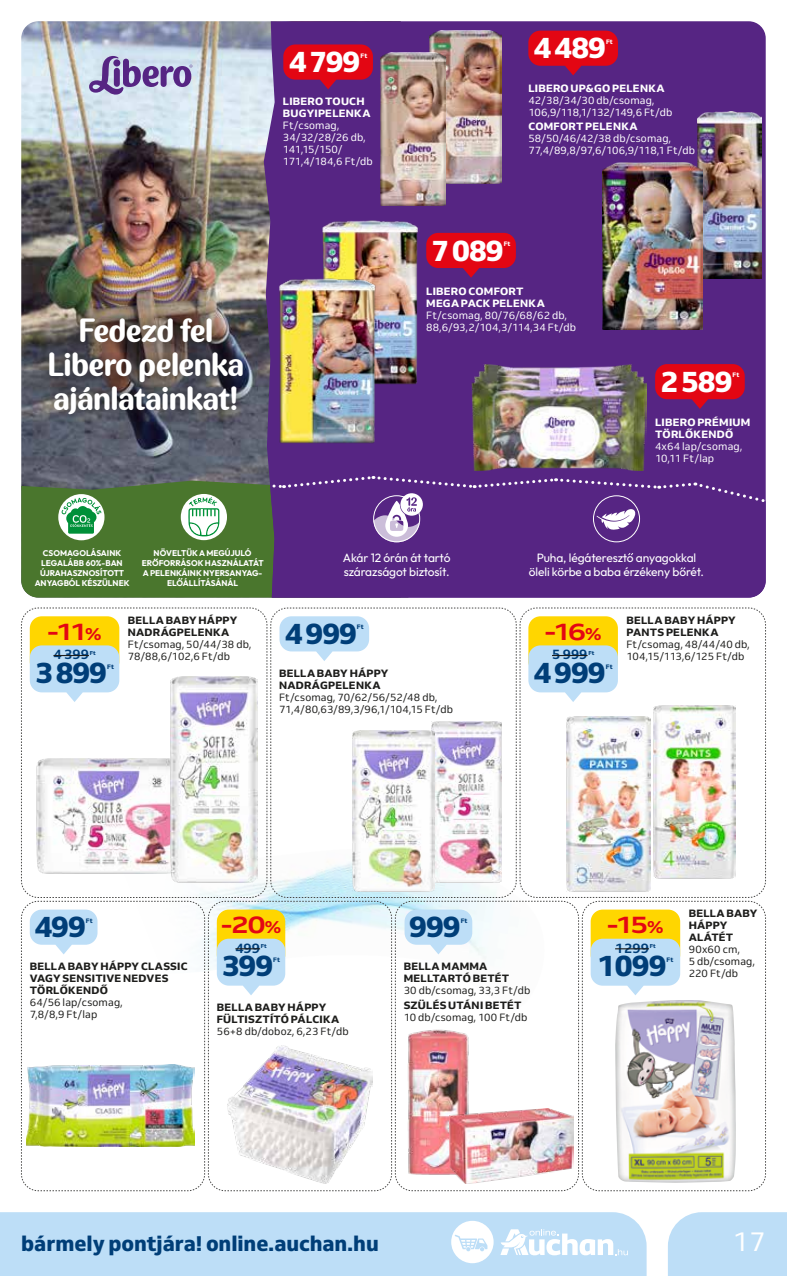
<style>
.page{position:relative;width:787px;height:1276px;background:#fff}
.page>*{position:absolute;margin:0;border:0;box-sizing:border-box;transform-origin:0 0}
.t1{font:34.05px/34px "Baby Planet";color:#fff;text-align:center}
.t2{font:800 29.25px "Venn";letter-spacing:-.04em;color:#003e78}
.t3{font:800 29.25px "Venn";letter-spacing:-.04em;color:#fff}
.t4{font:27px "Venn";color:#fff}
.t5{font:700 23.7px "Venn Semi Ex";letter-spacing:-.115em;color:#e30613}
.t6{font:800 21px "Venn";color:#003e78}
.t7{font:700 13.5px "Venn";color:#003e78}
.t8{font:12px/14.4px "Outfit";letter-spacing:-.01em;color:#fff;text-align:center}
.t9{font:10.5px/12px "Venn";letter-spacing:.01em;color:#1d1d1b}
.t10{font:10.5px/12px "Venn";letter-spacing:.01em;color:#fff}
.t11{font:800 10.5px/12px "Venn";letter-spacing:.025em;color:#1d1d1b}
.t12{font:800 10.5px/12px "Venn";letter-spacing:.025em;color:#fff}
.t13{font:700 8.25px/9.9px "Outfit";color:#fff;text-align:center}
.t14{font:800 6.3px "Venn";letter-spacing:.015em;color:#003e78}
.t15{font:800 6.3px "Venn";letter-spacing:.015em;color:#fff}
.t16{font:800 5.7px "Venn";letter-spacing:-.005em;color:#003e78}
.s1{font-size:17.4px}
</style>
<div class="page">
<div style="left:0;top:1212px;width:646px;height:64px;background:#bddef7"></div>
<svg style="left:500px;top:1229px;width:128px;height:26px"></svg>
<svg style="left:451px;top:1220px;width:42px;height:43px"></svg>
<img style="left:21px;top:21px;width:243px;height:457px">
<svg style="left:21px;top:478px;width:243px;height:119px;background:#4c7532"></svg>
<div style="left:264px;top:21px;width:501px;height:453px;background:#562583"></div>
<div style="left:264px;top:542px;width:501px;height:55px;background:#562583"></div>
<div style="left:668px;top:1212px;width:119px;height:64px;background:#bddef7"></div>
<div style="left:58px;top:494px;width:46px;height:46px;background:#fff;border-radius:50%"></div>
<svg style="left:62px;top:498px;width:39px;height:36px"></svg>
<div style="left:181px;top:494px;width:46px;height:46px;background:#fff;border-radius:50%"></div>
<svg style="left:188px;top:497px;width:31px;height:39px"></svg>
<svg style="left:264px;top:474px;width:501px;height:68px;background:#61358a"></svg>
<svg style="left:89px;top:56px;width:103px;height:39px;background:#a59dc7"></svg>
<div style="left:35px;top:303px;width:222px;height:124px;background:#1d1d1b;opacity:.75"></div>
<img style="left:320px;top:216px;width:100px;height:172px">
<img style="left:697px;top:111px;width:64px;height:168px">
<img style="left:602px;top:162px;width:100px;height:168px">
<img style="left:429px;top:31px;width:72px;height:152px">
<img style="left:380px;top:53px;width:65px;height:153px">
<img style="left:471px;top:364px;width:175px;height:106px">
<img style="left:276px;top:274px;width:104px;height:172px">
<svg style="left:655px;top:364px;width:89px;height:45px;background:#c20d2c"></svg>
<svg style="left:426px;top:233px;width:90px;height:45px;background:#c10d2d"></svg>
<svg style="left:528px;top:31px;width:90px;height:44px;background:#c30c2b"></svg>
<svg style="left:283px;top:44px;width:90px;height:45px;background:#c20d2d"></svg>
<img style="left:21px;top:607px;width:745px;height:584px">
<h2 class="t3" style="left:289px;top:44px;width:73px">4 799</h2>
<p class="t15" style="left:360px;top:51px;width:8px">Ft</p>
<p class="t12" style="left:283px;top:95px;width:89px">LIBERO TOUCH<br>BUGYIPELENKA</p>
<p class="t10" style="left:283px;top:119px;width:91px">Ft/csomag,<br>34/32/28/26 db,<br>141,15/150/<br>171,4/184,6 Ft/db</p>
<h1 class="t1" style="left:48px;top:313px;width:198px">Fedezd fel<br>Libero pelenka ajánlatainkat!</h1>
<h2 class="t3" style="left:533px;top:30px;width:74px">4 489</h2>
<p class="t15" style="left:606px;top:38px;width:8px">Ft</p>
<p class="t12" style="left:528px;top:82px;width:138px">LIBERO UP&amp;GO PELENKA</p>
<p class="t10" style="left:528px;top:94px;width:145px">42/38/34/30 db/csomag,<br>106,9/118,1/132/149,6 Ft/db</p>
<p class="t12" style="left:528px;top:120px;width:111px">COMFORT PELENKA</p>
<p class="t10" style="left:528px;top:132px;width:168px">58/50/46/42/38 db/csomag,<br>77,4/89,8/97,6/106,9/118,1 Ft/db</p>
<h2 class="t3" style="left:431px;top:232px;width:74px">7 089</h2>
<p class="t15" style="left:504px;top:240px;width:8px">Ft</p>
<p class="t12" style="left:426px;top:285px;width:120px">LIBERO COMFORT<br>MEGA PACK PELENKA</p>
<p class="t10" style="left:426px;top:309px;width:151px">Ft/csomag, 80/76/68/62 db,<br>88,6/93,2/104,3/114,34 Ft/db</p>
<h2 class="t3" style="left:660px;top:363px;width:74px">2 589</h2>
<p class="t15" style="left:732px;top:371px;width:8px">Ft</p>
<p class="t12" style="left:655px;top:416px;width:97px">LIBERO PRÉMIUM<br>TÖRLŐKENDŐ</p>
<p class="t10" style="left:655px;top:440px;width:89px">4x64 lap/csomag,<br>10,11 Ft/lap</p>
<p class="t13" style="left:35px;top:548px;width:96px">CSOMAGOLÁSAINK<br>LEGALÁBB 60%-BAN<br>ÚJRAHASZNOSÍTOTT<br>ANYAGBÓL KÉSZÜLNEK</p>
<p class="t13" style="left:142px;top:548px;width:123px">NÖVELTÜK A MEGÚJULÓ<br>EROFORRÁSOK HASZNÁLATÁT<br>A PELENKÁINK NYERSANYAG-<br>ELOÁLLÍTÁSÁNÁL</p>
<p class="t8" style="left:529px;top:550px;width:177px">Puha, légátereszto anyagokkal öleli körbe a baba érzékeny borét.</p>
<p class="t8" style="left:343px;top:550px;width:109px;text-align:left">Akár 12 órán át tartó szárazságot biztosít.</p>
<h3 class="t5" style="left:47px;top:616px;width:56px">-11<span class="s1">%</span></h3>
<p class="t7" style="left:53px;top:646px;width:37px">4 399</p>
<p class="t16" style="left:90px;top:649px;width:7px">Ft</p>
<h2 class="t2" style="left:35px;top:654px;width:74px">3 899</h2>
<p class="t14" style="left:107px;top:662px;width:8px">Ft</p>
<p class="t11" style="left:128px;top:614px;width:111px">BELLA BABY HÁPPY<br>NADRÁGPELENKA</p>
<p class="t9" style="left:128px;top:638px;width:125px">Ft/csomag, 50/44/38 db,<br>78/88,6/102,6 Ft/db</p>
<h2 class="t2" style="left:285px;top:615px;width:74px">4 999</h2>
<p class="t14" style="left:357px;top:623px;width:8px">Ft</p>
<p class="t11" style="left:279px;top:667px;width:111px">BELLA BABY HÁPPY<br>NADRÁGPELENKA</p>
<p class="t9" style="left:279px;top:691px;width:175px">Ft/csomag, 70/62/56/52/48 db,<br>71,4/80,63/89,3/96,1/104,15 Ft/db</p>
<h3 class="t5" style="left:544px;top:616px;width:59px">-16<span class="s1">%</span></h3>
<p class="t7" style="left:552px;top:646px;width:37px">5 999</p>
<p class="t16" style="left:588px;top:649px;width:7px">Ft</p>
<h2 class="t2" style="left:533px;top:654px;width:74px">4 999</h2>
<p class="t14" style="left:606px;top:662px;width:8px">Ft</p>
<p class="t11" style="left:626px;top:614px;width:111px">BELLA BABY HÁPPY<br>PANTS PELENKA</p>
<p class="t9" style="left:626px;top:638px;width:125px">Ft/csomag, 48/44/40 db,<br>104,15/113,6/125 Ft/db</p>
<h2 class="t2" style="left:35px;top:908px;width:53px">499</h2>
<p class="t14" style="left:86px;top:916px;width:8px">Ft</p>
<h3 class="t5" style="left:221px;top:909px;width:62px">-20<span class="s1">%</span></h3>
<p class="t7" style="left:235px;top:939px;width:26px">499</p>
<p class="t16" style="left:261px;top:942px;width:7px">Ft</p>
<h2 class="t2" style="left:222px;top:947px;width:53px">399</h2>
<p class="t14" style="left:273px;top:955px;width:8px">Ft</p>
<p class="t11" style="left:30px;top:960px;width:159px">BELLA BABY HÁPPY CLASSIC<br>VAGY SENSITIVE NEDVES<br>TÖRLŐKENDŐ</p>
<p class="t9" style="left:30px;top:996px;width:94px">64/56 lap/csomag,<br>7,8/8,9 Ft/lap</p>
<p class="t11" style="left:217px;top:1001px;width:124px">BELLA BABY HÁPPY<br>FÜLTISZTÍTÓ PÁLCIKA</p>
<p class="t9" style="left:217px;top:1025px;width:133px">56+8 db/doboz, 6,23 Ft/db</p>
<h2 class="t2" style="left:409px;top:908px;width:53px">999</h2>
<p class="t14" style="left:460px;top:916px;width:8px">Ft</p>
<p class="t11" style="left:404px;top:960px;width:107px">BELLA MAMMA<br>MELLTARTÓ BETÉT</p>
<p class="t9" style="left:404px;top:984px;width:128px">30 db/csomag, 33,3 Ft/db</p>
<p class="t11" style="left:404px;top:999px;width:119px">SZÜLÉS UTÁNI BETÉT</p>
<p class="t9" style="left:404px;top:1011px;width:125px">10 db/csomag, 100 Ft/db</p>
<h3 class="t5" style="left:607px;top:909px;width:58px">-15<span class="s1">%</span></h3>
<p class="t7" style="left:615px;top:939px;width:35px">1 299</p>
<p class="t16" style="left:649px;top:942px;width:7px">Ft</p>
<h2 class="t2" style="left:597px;top:947px;width:71px">1 099</h2>
<p class="t14" style="left:666px;top:955px;width:8px">Ft</p>
<p class="t11" style="left:688px;top:907px;width:70px">BELLA BABY<br>HÁPPY<br>ALÁTÉT</p>
<p class="t9" style="left:688px;top:943px;width:68px">90x60 cm,<br>5 db/csomag,<br>220 Ft/db</p>
<h3 class="t6" style="left:21px;top:1230px;width:359px">bármely pontjára! online.auchan.hu</h3>
<h3 class="t4" style="left:732px;top:1225px;width:35px">17</h3>
</div>
